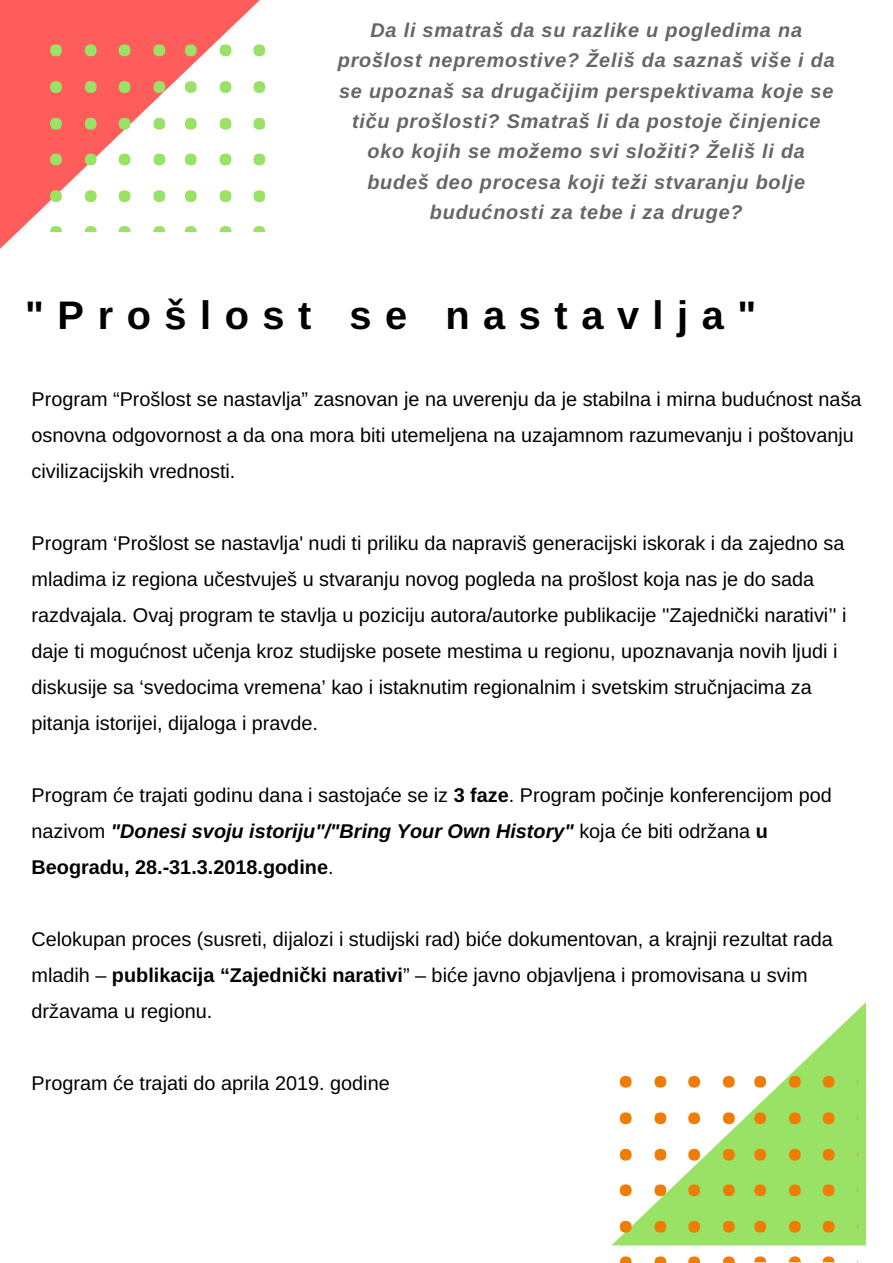
<style>
.page{position:relative;width:893px;height:1263px;background:#fff}
.page>*{position:absolute;margin:0;border:0;box-sizing:border-box;transform-origin:0 0}
.t1{font:700 39.75px "Arimo";letter-spacing:.34em;color:#000}
.t2{font:19.8px/36px "Arimo";color:#000}
.t3{font:italic 700 19.8px/30.5px "Arimo";letter-spacing:.04em;color:#666;text-align:center}
.s1{font-family:"Liberation Sans"}
.s2{font-weight:700}
.s3{font-weight:700;font-style:italic}
.s4{font-family:"Liberation Sans";font-weight:700}
</style>
<div class="page">
<svg style="left:0;top:0;width:265px;height:249px"></svg>
<svg style="left:612px;top:1002px;width:254px;height:243px"></svg>
<div style="left:185px;top:44px;width:12px;height:12px;background:#99e265;border-radius:50%"></div>
<div style="left:185px;top:81px;width:12px;height:12px;background:#99e265;border-radius:50%"></div>
<div style="left:185px;top:118px;width:12px;height:12px;background:#99e265;border-radius:50%"></div>
<div style="left:185px;top:154px;width:12px;height:11px;background:#99e265;border-radius:50%"></div>
<div style="left:185px;top:190px;width:12px;height:12px;background:#99e265;border-radius:50%"></div>
<svg style="left:185px;top:226px;width:12px;height:6px"></svg>
<div style="left:220px;top:44px;width:11px;height:12px;background:#99e265;border-radius:50%"></div>
<div style="left:220px;top:81px;width:11px;height:12px;background:#99e265;border-radius:50%"></div>
<div style="left:220px;top:118px;width:11px;height:12px;background:#99e265;border-radius:50%"></div>
<div style="left:220px;top:154px;width:11px;height:11px;background:#99e265;border-radius:50%"></div>
<div style="left:220px;top:190px;width:11px;height:12px;background:#99e265;border-radius:50%"></div>
<svg style="left:220px;top:226px;width:11px;height:6px"></svg>
<div style="left:253px;top:44px;width:12px;height:12px;background:#99e265;border-radius:50%"></div>
<div style="left:253px;top:81px;width:12px;height:12px;background:#99e265;border-radius:50%"></div>
<div style="left:253px;top:118px;width:12px;height:12px;background:#99e265;border-radius:50%"></div>
<div style="left:253px;top:154px;width:12px;height:11px;background:#99e265;border-radius:50%"></div>
<div style="left:253px;top:190px;width:12px;height:12px;background:#99e265;border-radius:50%"></div>
<svg style="left:253px;top:226px;width:12px;height:6px"></svg>
<div style="left:50px;top:44px;width:12px;height:12px;background:#99e265;border-radius:50%"></div>
<div style="left:50px;top:81px;width:12px;height:12px;background:#99e265;border-radius:50%"></div>
<div style="left:50px;top:118px;width:12px;height:12px;background:#99e265;border-radius:50%"></div>
<div style="left:50px;top:154px;width:12px;height:11px;background:#99e265;border-radius:50%"></div>
<div style="left:50px;top:190px;width:12px;height:12px;background:#99e265;border-radius:50%"></div>
<svg style="left:50px;top:226px;width:12px;height:6px"></svg>
<div style="left:85px;top:44px;width:12px;height:12px;background:#99e265;border-radius:50%"></div>
<div style="left:85px;top:81px;width:12px;height:12px;background:#99e265;border-radius:50%"></div>
<div style="left:85px;top:118px;width:12px;height:12px;background:#99e265;border-radius:50%"></div>
<div style="left:85px;top:154px;width:12px;height:11px;background:#99e265;border-radius:50%"></div>
<div style="left:85px;top:190px;width:12px;height:12px;background:#99e265;border-radius:50%"></div>
<svg style="left:85px;top:226px;width:12px;height:6px"></svg>
<div style="left:119px;top:44px;width:11px;height:12px;background:#99e265;border-radius:50%"></div>
<div style="left:119px;top:81px;width:11px;height:12px;background:#99e265;border-radius:50%"></div>
<div style="left:119px;top:118px;width:11px;height:12px;background:#99e265;border-radius:50%"></div>
<div style="left:119px;top:154px;width:11px;height:11px;background:#99e265;border-radius:50%"></div>
<div style="left:119px;top:190px;width:11px;height:12px;background:#99e265;border-radius:50%"></div>
<svg style="left:119px;top:226px;width:11px;height:6px"></svg>
<div style="left:153px;top:44px;width:12px;height:12px;background:#99e265;border-radius:50%"></div>
<div style="left:153px;top:81px;width:12px;height:12px;background:#99e265;border-radius:50%"></div>
<div style="left:153px;top:118px;width:12px;height:12px;background:#99e265;border-radius:50%"></div>
<div style="left:153px;top:154px;width:12px;height:11px;background:#99e265;border-radius:50%"></div>
<div style="left:153px;top:190px;width:12px;height:12px;background:#99e265;border-radius:50%"></div>
<svg style="left:153px;top:226px;width:12px;height:6px"></svg>
<div style="left:754px;top:1076px;width:12px;height:12px;background:#ef7d05;border-radius:50%"></div>
<div style="left:754px;top:1112px;width:12px;height:12px;background:#ef7d05;border-radius:50%"></div>
<div style="left:754px;top:1149px;width:12px;height:11px;background:#ef7d05;border-radius:50%"></div>
<div style="left:754px;top:1184px;width:12px;height:12px;background:#ef7d05;border-radius:50%"></div>
<div style="left:754px;top:1221px;width:12px;height:11px;background:#ef7d05;border-radius:50%"></div>
<svg style="left:754px;top:1256px;width:12px;height:6px"></svg>
<div style="left:789px;top:1076px;width:12px;height:12px;background:#ef7d05;border-radius:50%"></div>
<div style="left:789px;top:1112px;width:12px;height:12px;background:#ef7d05;border-radius:50%"></div>
<div style="left:789px;top:1149px;width:12px;height:11px;background:#ef7d05;border-radius:50%"></div>
<div style="left:789px;top:1184px;width:12px;height:12px;background:#ef7d05;border-radius:50%"></div>
<div style="left:789px;top:1221px;width:12px;height:11px;background:#ef7d05;border-radius:50%"></div>
<svg style="left:789px;top:1256px;width:12px;height:6px"></svg>
<div style="left:823px;top:1076px;width:11px;height:12px;background:#ef7d05;border-radius:50%"></div>
<div style="left:823px;top:1112px;width:11px;height:12px;background:#ef7d05;border-radius:50%"></div>
<div style="left:823px;top:1149px;width:11px;height:11px;background:#ef7d05;border-radius:50%"></div>
<div style="left:823px;top:1184px;width:11px;height:12px;background:#ef7d05;border-radius:50%"></div>
<div style="left:823px;top:1221px;width:11px;height:11px;background:#ef7d05;border-radius:50%"></div>
<svg style="left:823px;top:1256px;width:11px;height:6px"></svg>
<svg style="left:857px;top:1076px;width:1px;height:12px"></svg>
<svg style="left:857px;top:1112px;width:1px;height:12px"></svg>
<svg style="left:857px;top:1184px;width:1px;height:12px"></svg>
<div style="left:620px;top:1076px;width:12px;height:12px;background:#ef7d05;border-radius:50%"></div>
<div style="left:620px;top:1112px;width:12px;height:12px;background:#ef7d05;border-radius:50%"></div>
<div style="left:620px;top:1149px;width:12px;height:11px;background:#ef7d05;border-radius:50%"></div>
<div style="left:620px;top:1184px;width:12px;height:12px;background:#ef7d05;border-radius:50%"></div>
<div style="left:620px;top:1221px;width:12px;height:11px;background:#ef7d05;border-radius:50%"></div>
<svg style="left:620px;top:1256px;width:12px;height:6px"></svg>
<div style="left:655px;top:1076px;width:11px;height:12px;background:#ef7d05;border-radius:50%"></div>
<div style="left:655px;top:1112px;width:11px;height:12px;background:#ef7d05;border-radius:50%"></div>
<div style="left:655px;top:1149px;width:11px;height:11px;background:#ef7d05;border-radius:50%"></div>
<div style="left:655px;top:1184px;width:11px;height:12px;background:#ef7d05;border-radius:50%"></div>
<div style="left:655px;top:1221px;width:11px;height:11px;background:#ef7d05;border-radius:50%"></div>
<svg style="left:655px;top:1256px;width:11px;height:6px"></svg>
<div style="left:688px;top:1076px;width:12px;height:12px;background:#ef7d05;border-radius:50%"></div>
<div style="left:688px;top:1112px;width:12px;height:12px;background:#ef7d05;border-radius:50%"></div>
<div style="left:688px;top:1149px;width:12px;height:11px;background:#ef7d05;border-radius:50%"></div>
<div style="left:688px;top:1184px;width:12px;height:12px;background:#ef7d05;border-radius:50%"></div>
<div style="left:688px;top:1221px;width:12px;height:11px;background:#ef7d05;border-radius:50%"></div>
<svg style="left:688px;top:1256px;width:12px;height:6px"></svg>
<div style="left:723px;top:1076px;width:12px;height:12px;background:#ef7d05;border-radius:50%"></div>
<div style="left:723px;top:1112px;width:12px;height:12px;background:#ef7d05;border-radius:50%"></div>
<div style="left:723px;top:1149px;width:12px;height:11px;background:#ef7d05;border-radius:50%"></div>
<div style="left:723px;top:1184px;width:12px;height:12px;background:#ef7d05;border-radius:50%"></div>
<div style="left:723px;top:1221px;width:12px;height:11px;background:#ef7d05;border-radius:50%"></div>
<svg style="left:723px;top:1256px;width:12px;height:6px"></svg>
<p class="t3" style="left:338px;top:15px;width:498px">Da li smatra<span class="s1">š</span> da su razlike u pogledima na pro<span class="s1">š</span>lost nepremostive? <span class="s1">Ž</span>eli<span class="s1">š</span> da sazna<span class="s1">š</span> vi<span class="s1">š</span>e i da se upozna<span class="s1">š</span> sa druga<span class="s1">č</span>ijim perspektivama koje se ti<span class="s1">č</span>u pro<span class="s1">š</span>losti? Smatra<span class="s1">š</span> li da postoje <span class="s1">č</span>injenice oko kojih se mo<span class="s1">ž</span>emo svi slo<span class="s1">ž</span>iti? <span class="s1">Ž</span>eli<span class="s1">š</span> li da bude<span class="s1">š</span> deo procesa koji te<span class="s1">ž</span>i stvaranju bolje budu<span class="s1">ć</span>nosti za tebe i za druge?</p>
<h1 class="t1" style="left:25px;top:293px;width:733px">"Pro<span class="s1">š</span>lost se nastavlja"</h1>
<p class="t2" style="left:32px;top:381px;width:832px">Program “Pro<span class="s1">š</span>lost se nastavlja” zasnovan je na uverenju da je stabilna i mirna budu<span class="s1">ć</span>nost na<span class="s1">š</span>a osnovna odgovornost a da ona mora biti utemeljena na uzajamnom razumevanju i po<span class="s1">š</span>tovanju civilizacijskih vrednosti.</p>
<p class="t2" style="left:32px;top:525px;width:816px">Program ‘Pro<span class="s1">š</span>lost se nastavlja' nudi ti priliku da napravi<span class="s1">š</span> generacijski iskorak i da zajedno sa mladima iz regiona u<span class="s1">č</span>estvuje<span class="s1">š</span> u stvaranju novog pogleda na pro<span class="s1">š</span>lost koja nas je do sada razdvajala. Ovaj program te stavlja u poziciju autora/autorke publikacije ''Zajedni<span class="s1">č</span>ki narativi’' i daje ti mogu<span class="s1">ć</span>nost u<span class="s1">č</span>enja kroz studijske posete mestima u regionu, upoznavanja novih ljudi i diskusije sa ‘svedocima vremena’ kao i istaknutim regionalnim i svetskim stru<span class="s1">č</span>njacima za pitanja istorijei, dijaloga i pravde.</p>
<p class="t2" style="left:32px;top:777px;width:802px">Program <span class="s1">ć</span>e trajati godinu dana i sastoja<span class="s1">ć</span>e se iz <span class="s2">3 faze</span>. Program po<span class="s1">č</span>inje konferencijom pod nazivom <span class="s3">"Donesi svoju istoriju"/"Bring Your Own History"</span> koja <span class="s1">ć</span>e biti odr<span class="s1">ž</span>ana <span class="s2">u<br>Beogradu, 28.-31.3.2018.godine</span>.</p>
<p class="t2" style="left:32px;top:921px;width:803px">Celokupan proces (susreti, dijalozi i studijski rad) bi<span class="s1">ć</span>e dokumentovan, a krajnji rezultat rada mladih – <span class="s2">publikacija “Zajedni</span><span class="s4">č</span><span class="s2">ki narativi</span>” – bi<span class="s1">ć</span>e javno objavljena i promovisana u svim dr<span class="s1">ž</span>avama u regionu.</p>
<p class="t2" style="left:32px;top:1065px;width:360px">Program <span class="s1">ć</span>e trajati do aprila 2019. godine</p>
</div>
